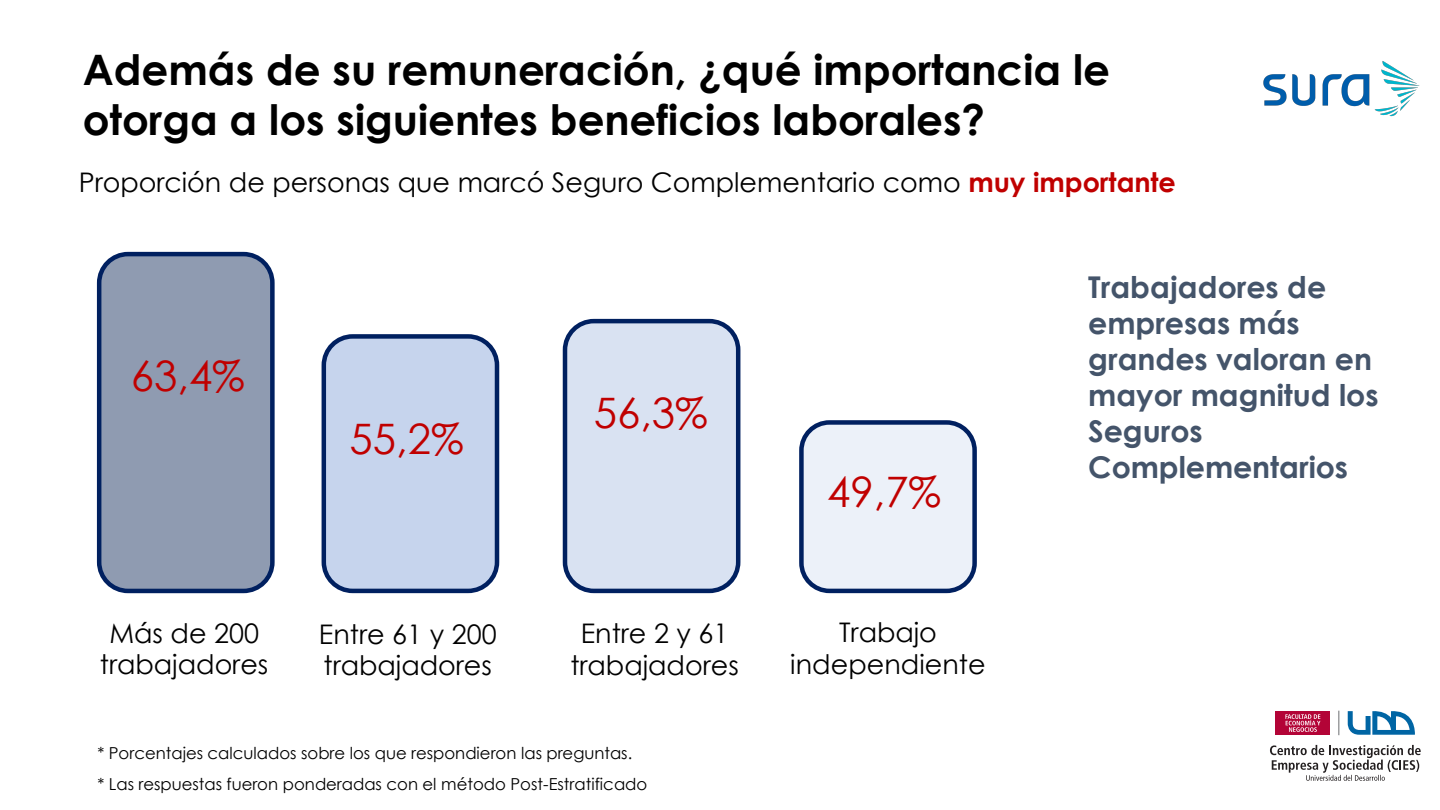
<style>
.page{position:relative;width:1440px;height:810px;background:#fff}
.page>*{position:absolute;margin:0;border:0;box-sizing:border-box;transform-origin:0 0}
.t1{font:700 42px/49.7px "Century Gothic";color:#000}
.t2{font:42px "Century Gothic";color:#c00000}
.t3{font:700 30px/36px "Century Gothic";color:#44546a}
.t4{font:27px/31.7px "Century Gothic";color:#000;text-align:center}
.t5{font:16.5px "Century Gothic";color:#000}
.s1{font-weight:700;color:#c00000}
</style>
<div class="page">
<div style="left:99px;top:254px;width:173px;height:337px;background:#8f9bb1;border-radius:29px"></div>
<div style="left:97px;top:252px;width:178px;height:341px;border:4px solid #002060;border-radius:29px"></div>
<div style="left:324px;top:336px;width:173px;height:255px;background:#c6d4ed;border-radius:29px"></div>
<div style="left:322px;top:334px;width:177px;height:259px;border:4px solid #002060;border-radius:29px"></div>
<div style="left:565px;top:321px;width:173px;height:270px;background:#d9e2f2;border-radius:29px"></div>
<div style="left:563px;top:319px;width:177px;height:274px;border:4px solid #002060;border-radius:29px"></div>
<div style="left:801px;top:422px;width:174px;height:169px;background:#ecf1f9;border-radius:28px"></div>
<div style="left:799px;top:420px;width:178px;height:173px;border:4px solid #002060;border-radius:28px"></div>
<svg style="left:1339px;top:711px;width:1px;height:24px"></svg>
<div style="left:1276px;top:711px;width:54px;height:24px;background:#b30437"></div>
<svg style="left:1348px;top:711px;width:67px;height:24px"></svg>
<svg style="left:1285px;top:714px;width:35px;height:18px"></svg>
<svg style="left:1270px;top:745px;width:151px;height:36px"></svg>
<img style="left:1263px;top:61px;width:157px;height:56px">
<h1 class="t1" style="left:83px;top:43px;width:1029px">Además de su remuneración, ¿qué importancia le otorga a los siguientes beneficios laborales?</h1>
<p class="t4" style="left:79px;top:166px;width:1099px">Proporción de personas que marcó Seguro Complementario como <span class="s1">muy importante</span></p>
<h1 class="t2" style="left:131px;top:346px;width:115px">63,4%</h1>
<h1 class="t2" style="left:350px;top:410px;width:115px">55,2%</h1>
<h1 class="t2" style="left:594px;top:383px;width:115px">56,3%</h1>
<h1 class="t2" style="left:827px;top:462px;width:115px">49,7%</h1>
<p class="t4" style="left:100px;top:617px;width:170px">Más de 200 trabajadores</p>
<p class="t4" style="left:319px;top:618px;width:179px;text-align:left">Entre 61 y 200 trabajadores</p>
<p class="t4" style="left:790px;top:616px;width:197px">Trabajo independiente</p>
<p class="t4" style="left:570px;top:617px;width:170px">Entre 2 y 61 trabajadores</p>
<p class="t5" style="left:97px;top:742px;width:536px">* Porcentajes calculados sobre los que respondieron las preguntas.</p>
<p class="t5" style="left:97px;top:773px;width:551px">* Las respuestas fueron ponderadas con el método Post-Estratificado</p>
<p class="t3" style="left:1088px;top:268px;width:292px">Trabajadores de empresas más grandes valoran en mayor magnitud los<br>Seguros<br>Complementarios</p>
</div>
